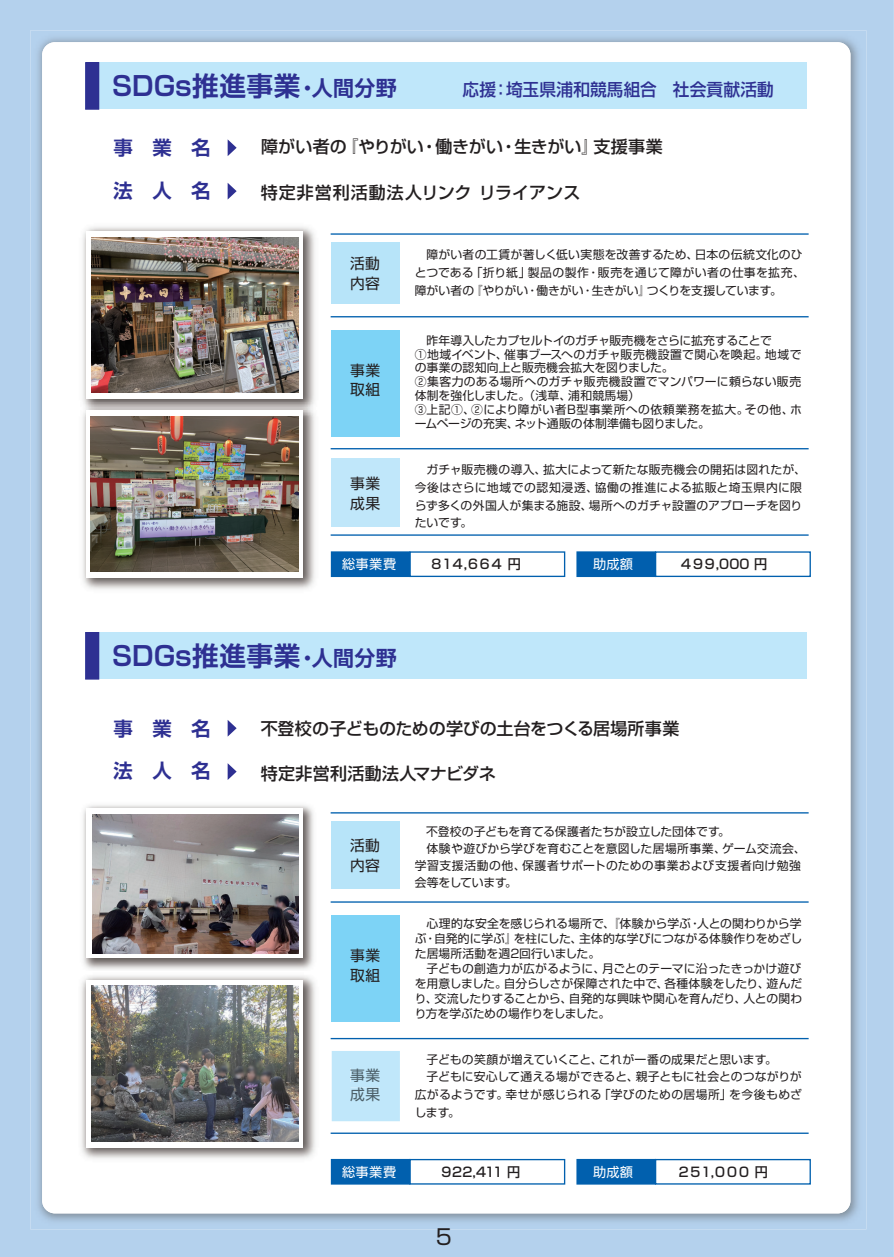
<style>
.page{position:relative;width:894px;height:1257px;background:#fff}
.page>*{position:absolute;margin:0;border:0;box-sizing:border-box;transform-origin:0 0}
.t1{font:700 26.55px "Shin Go Pr 5 De";letter-spacing:.005em;color:#2e3092}
.t2{font:21.3px "Shin Go Pr 5";color:#231f20}
.t3{font:700 19.35px/42.6px "Shin Go Pr 5 De";color:#2e3092}
.t4{font:500 17.25px "Shin Go Pr 5";letter-spacing:.005em;color:#2e3092}
.t5{font:500 16.95px "Shin Go Pr 5";letter-spacing:.005em;color:#231f20}
.t6{font:500 16.95px "Shin Go Pr 5";letter-spacing:.035em;color:#231f20}
.t7{font:14.7px/19.6px "Shin Go Pr 5";letter-spacing:.035em;color:#231f20}
.t8{font:14.7px/19.6px "Shin Go Pr 5";color:#4c5f68}
.t9{font:500 13.2px "Shin Go Pr 5";letter-spacing:-.1em;color:#231f20}
.t10{font:13.2px "Shin Go Pr 5";letter-spacing:.025em;color:#fff}
.t11{font:11.85px/17.7px "Shin Go Pr 5";letter-spacing:.01em;color:#231f20}
.s1{font-size:21px}
</style>
<div class="page">
<div style="left:0;top:0;width:892px;height:1256px;background:#b4d1ed"></div>
<img style="left:30px;top:30px;width:836px;height:1199px">
<div style="left:42px;top:42px;width:808px;height:1171px;background:#fff;border-radius:13px"></div>
<div style="left:86px;top:63px;width:721px;height:46px;background:#bfe7fa"></div>
<div style="left:331px;top:552px;width:79px;height:24px;background:#015fae"></div>
<div style="left:331px;top:551px;width:79px;height:26px;border:1px solid #0160ae"></div>
<div style="left:409px;top:551px;width:156px;height:26px;border:1px solid #0160ae"></div>
<div style="left:577px;top:552px;width:78px;height:24px;background:#015fae"></div>
<div style="left:576px;top:551px;width:80px;height:26px;border:1px solid #0160ae"></div>
<div style="left:655px;top:551px;width:155px;height:26px;border:1px solid #0160ae"></div>
<img style="left:83px;top:227px;width:232px;height:362px">
<div style="left:86px;top:231px;width:217px;height:168px;background:#fff"></div>
<img style="left:83px;top:402px;width:232px;height:14px">
<div style="left:86px;top:410px;width:217px;height:168px;background:#fff"></div>
<img style="left:91px;top:237px;width:207px;height:155px">
<img style="left:91px;top:416px;width:208px;height:156px">
<hr style="left:330px;top:233px;width:478px;height:2px;background:#0160ae">
<hr style="left:330px;top:316px;width:478px;height:1px;background:#0160ae">
<hr style="left:330px;top:534px;width:478px;height:2px;background:#0160ae">
<hr style="left:330px;top:448px;width:478px;height:1px;background:#0160ae">
<div style="left:332px;top:243px;width:68px;height:61px;background:#b7e4f9"></div>
<div style="left:332px;top:458px;width:68px;height:69px;background:#c0e7fa"></div>
<div style="left:332px;top:329px;width:68px;height:107px;background:#7dd3f6"></div>
<div style="left:331px;top:1159px;width:79px;height:24px;background:#0160ae"></div>
<div style="left:331px;top:1158px;width:79px;height:26px;border:1px solid #0160ae"></div>
<div style="left:409px;top:1158px;width:156px;height:26px;border:1px solid #0160ae"></div>
<div style="left:577px;top:1159px;width:78px;height:24px;background:#0160ae"></div>
<div style="left:576px;top:1158px;width:80px;height:26px;border:1px solid #0160ae"></div>
<div style="left:655px;top:1158px;width:155px;height:26px;border:1px solid #0160ae"></div>
<img style="left:81px;top:805px;width:234px;height:354px">
<div style="left:86px;top:808px;width:217px;height:150px;background:#fff"></div>
<img style="left:81px;top:971px;width:234px;height:3px">
<div style="left:86px;top:979px;width:217px;height:168px;background:#fff"></div>
<img style="left:91px;top:985px;width:207px;height:156px">
<hr style="left:330px;top:812px;width:478px;height:1px;background:#0160ae">
<hr style="left:330px;top:901px;width:478px;height:1px;background:#0160ae">
<hr style="left:330px;top:1132px;width:478px;height:1px;background:#0160ae">
<hr style="left:330px;top:1037px;width:478px;height:2px;background:#0160ae">
<div style="left:332px;top:821px;width:68px;height:68px;background:#b7e4f9"></div>
<div style="left:332px;top:1051px;width:68px;height:70px;background:#c0e7fa"></div>
<div style="left:351px;top:1068px;width:28px;height:13px;background:#c0e7fa"></div>
<div style="left:350px;top:1087px;width:30px;height:14px;background:#c0e7fa"></div>
<div style="left:332px;top:914px;width:68px;height:107px;background:#7dd3f6"></div>
<div style="left:86px;top:63px;width:13px;height:46px;background:#2e3092"></div>
<div style="left:85px;top:62px;width:14px;height:48px;border:1px solid #2e3092"></div>
<div style="left:86px;top:632px;width:721px;height:47px;background:#bfe7fa"></div>
<div style="left:86px;top:632px;width:13px;height:47px;background:#2e3092"></div>
<div style="left:85px;top:632px;width:14px;height:47px;border:1px solid #2e3092"></div>
<svg style="left:228px;top:139px;width:9px;height:17px"></svg>
<svg style="left:228px;top:183px;width:9px;height:16px"></svg>
<svg style="left:228px;top:720px;width:9px;height:16px"></svg>
<svg style="left:228px;top:763px;width:9px;height:17px"></svg>
<img style="left:93px;top:814px;width:205px;height:139px">
<hr style="left:892px;top:0;width:2px;height:1257px;background:#b9d4ee">
<h1 class="t1" style="left:112px;top:64px;width:286px">SDGs推進事業<span class="s1">・人間分野</span></h1>
<h3 class="t4" style="left:462px;top:75px;width:313px">応援：埼玉県浦和競馬組合　社会貢献活動</h3>
<h3 class="t3" style="left:114px;top:125px;width:98px">事　業　名法　人　名</h3>
<h3 class="t5" style="left:261px;top:132px;width:403px">障がい者の『やりがい・働きがい・生きがい』支援事業</h3>
<h3 class="t6" style="left:261px;top:178px;width:321px">特定非営利活動法人リンク リライアンス</h3>
<p class="t7" style="left:350px;top:252px;width:31px">活動内容</p>
<p class="t7" style="left:350px;top:359px;width:32px">事業取組</p>
<p class="t7" style="left:350px;top:472px;width:32px">事業成果</p>
<p class="t11" style="left:414px;top:245px;width:391px">　障がい者の工賃が著しく低い実態を改善するため、日本の伝統文化のひとつである「折り紙」製品の製作・販売を通じて障がい者の仕事を拡充、障がい者の『やりがい・働きがい・生きがい』つくりを支援しています。</p>
<p class="t11" style="left:414px;top:332px;width:389px;line-height:14px;text-indent:12px">昨年導入したカプセルトイのガチャ販売機をさらに拡充することで<br>①地域イベント、催事ブースへのガチャ販売機設置で関心を喚起。地域での事業の認知向上と販売機会拡大を図りました。<br>②集客力のある場所へのガチャ販売機設置でマンパワーに頼らない販売体制を強化しました。（浅草、浦和競馬場）<br>③上記①、②により障がい者B型事業所への依頼業務を拡大。その他、ホームページの充実、ネット通販の体制準備も図りました。</p>
<p class="t11" style="left:414px;top:460px;width:393px">　ガチャ販売機の導入、拡大によって新たな販売機会の開拓は図れたが、今後はさらに地域での認知浸透、協働の推進による拡販と埼玉県内に限らず多くの外国人が集まる施設、場所へのガチャ設置のアプローチを図りたいです。</p>
<p class="t10" style="left:342px;top:553px;width:56px">総事業費</p>
<p class="t9" style="left:430px;top:553px;width:93px">８１４,６６４ 円</p>
<p class="t10" style="left:593px;top:553px;width:42px">助成額</p>
<p class="t9" style="left:679px;top:553px;width:89px">４９９,000 円</p>
<h1 class="t1" style="left:112px;top:634px;width:286px">SDGs推進事業<span class="s1">・人間分野</span></h1>
<h3 class="t3" style="left:114px;top:705px;width:98px">事　業　名法　人　名</h3>
<h3 class="t5" style="left:261px;top:714px;width:420px">不登校の子どものための学びの土台をつくる居場所事業</h3>
<h3 class="t5" style="left:261px;top:759px;width:236px">特定非営利活動法人マナビダネ</h3>
<p class="t7" style="left:350px;top:834px;width:31px">活動内容</p>
<p class="t7" style="left:350px;top:944px;width:32px">事業取組</p>
<p class="t8" style="left:350px;top:1063px;width:32px">事業成果</p>
<p class="t11" style="left:414px;top:821px;width:392px;line-height:17px">　不登校の子どもを育てる保護者たちが設立した団体です。<br>　体験や遊びから学びを育むことを意図した居場所事業、ゲーム交流会、学習支援活動の他、保護者サポートのための事業および支援者向け勉強会等をしています。</p>
<p class="t11" style="left:414px;top:915px;width:389px;line-height:14.9px;text-indent:12px">心理的な安全を感じられる場所で、『体験から学ぶ・人との関わりから学ぶ・自発的に学ぶ』を柱にした、主体的な学びにつながる体験作りをめざした居場所活動を週2回行いました。<br>　子どもの創造力が広がるように、月ごとのテーマに沿ったきっかけ遊びを用意しました。自分らしさが保障された中で、各種体験をしたり、遊んだり、交流したりすることから、自発的な興味や関心を育んだり、人との関わり方を学ぶための場作りをしました。</p>
<p class="t11" style="left:414px;top:1049px;width:389px">　子どもの笑顔が増えていくこと、これが一番の成果だと思います。<br>　子どもに安心して通える場ができると、親子ともに社会とのつながりが広がるようです。幸せが感じられる「学びのための居場所」を今後もめざします。　</p>
<p class="t10" style="left:342px;top:1160px;width:56px">総事業費</p>
<p class="t9" style="left:439px;top:1160px;width:82px">９22,411 円</p>
<p class="t10" style="left:593px;top:1160px;width:42px">助成額</p>
<p class="t9" style="left:677px;top:1160px;width:92px">２５１,０００ 円</p>
<h2 class="t2" style="left:436px;top:1219px;width:18px">5</h2>
</div>
